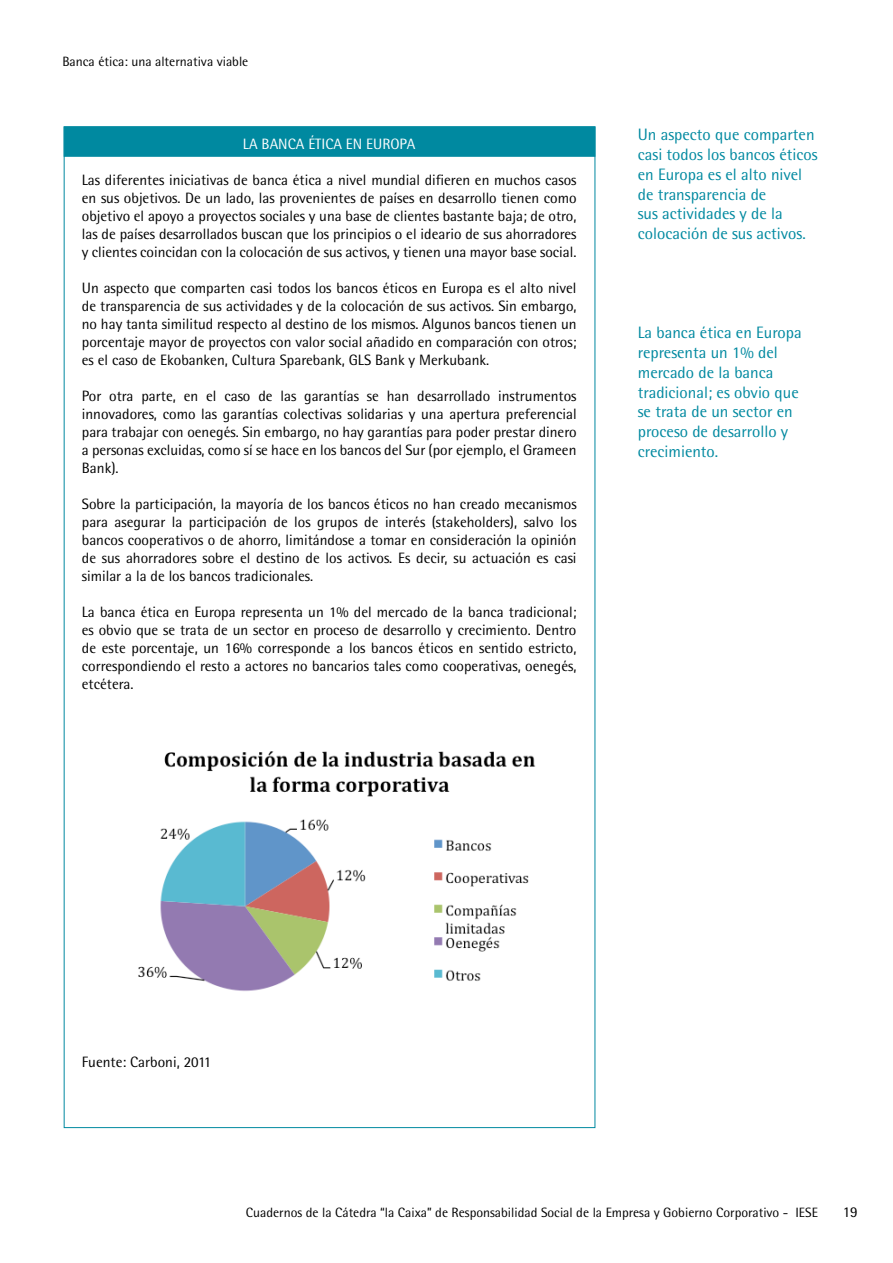
<style>
.page{position:relative;width:893px;height:1263px;background:#fff}
.page>*{position:absolute;margin:0;border:0;box-sizing:border-box;transform-origin:0 0}
.t1{font:16.5px/19.8px "Agfa Rotis Semisans";color:#0089a0}
.t2{font:15px/18px "Agfa Rotis Semisans";color:#000;text-align:justify}
.t3{font:15px "Agfa Rotis Semisans";color:#fff}
.t4{font:13.5px "Agfa Rotis Semisans";color:#000}
</style>
<div class="page">
<div style="left:64px;top:126px;width:531px;height:31px;background:#0089a0;border:1px solid #0089a0"></div>
<img style="left:138px;top:751px;width:398px;height:240px">
<p class="t4" style="left:62px;top:53px;width:187px">Banca ética: una alternativa viable</p>
<p class="t3" style="left:243px;top:135px;width:174px">LA BANCA ÉTICA EN EUROPA</p>
<p class="t2" style="left:82px;top:171px;width:496px">Las diferentes iniciativas de banca ética a nivel mundial difieren en muchos casos en sus objetivos. De un lado, las provenientes de países en desarrollo tienen como objetivo el apoyo a proyectos sociales y una base de clientes bastante baja; de otro, las de países desarrollados buscan que los principios o el ideario de sus ahorradores y clientes coincidan con la colocación de sus activos, y tienen una mayor base social.</p>
<p class="t2" style="left:82px;top:279px;width:496px">Un aspecto que comparten casi todos los bancos éticos en Europa es el alto nivel de transparencia de sus actividades y de la colocación de sus activos. Sin embargo, no hay tanta similitud respecto al destino de los mismos. Algunos bancos tienen un porcentaje mayor de proyectos con valor social añadido en comparación con otros; es el caso de Ekobanken, Cultura Sparebank, GLS Bank y Merkubank.</p>
<p class="t2" style="left:82px;top:387px;width:496px">Por otra parte, en el caso de las garantías se han desarrollado instrumentos innovadores, como las garantías colectivas solidarias y una apertura preferencial para trabajar con oenegés. Sin embargo, no hay garantías para poder prestar dinero a personas excluidas, como sí se hace en los bancos del Sur (por ejemplo, el Grameen Bank).</p>
<p class="t2" style="left:82px;top:495px;width:496px">Sobre la participación, la mayoría de los bancos éticos no han creado mecanismos para asegurar la participación de los grupos de interés (stakeholders), salvo los bancos cooperativos o de ahorro, limitándose a tomar en consideración la opinión de sus ahorradores sobre el destino de los activos. Es decir, su actuación es casi similar a la de los bancos tradicionales.</p>
<p class="t2" style="left:82px;top:603px;width:496px">La banca ética en Europa representa un 1% del mercado de la banca tradicional; es obvio que se trata de un sector en proceso de desarrollo y crecimiento. Dentro de este porcentaje, un 16% corresponde a los bancos éticos en sentido estricto, correspondiendo el resto a actores no bancarios tales como cooperativas, oenegés, etcétera.</p>
<p class="t1" style="left:638px;top:125px;width:181px">Un aspecto que comparten casi todos los bancos éticos en Europa es el alto nivel de transparencia de<br>sus actividades y de la colocación de sus activos.</p>
<p class="t1" style="left:638px;top:323px;width:165px">La banca ética en Europa representa un 1% del mercado de la banca tradicional; es obvio que se trata de un sector en proceso de desarrollo y crecimiento.</p>
<p class="t2" style="left:82px;top:1053px;width:131px">Fuente: Carboni, 2011</p>
<p class="t4" style="left:246px;top:1204px;width:573px">Cuadernos de la Cátedra “la Caixa” de Responsabilidad Social de la Empresa y Gobierno Corporativo - IESE</p>
<p class="t2" style="left:843px;top:1203px;width:17px">19</p>
</div>
